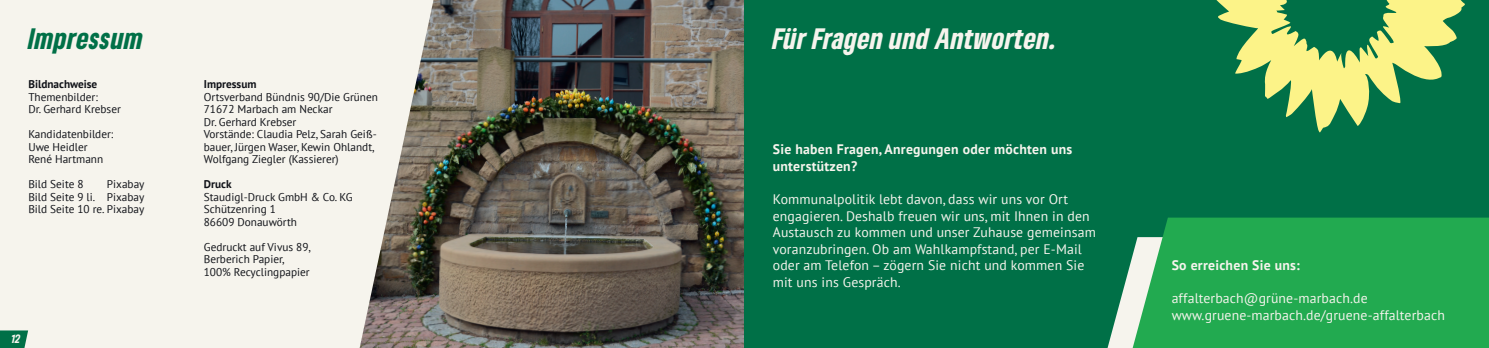
<style>
.page{position:relative;width:1489px;height:348px;background:#fff}
.page>*{position:absolute;margin:0;border:0;box-sizing:border-box;transform-origin:0 0}
.t1{font:italic 900 condensed 27.5px "Gruene Type";letter-spacing:.015em;color:#f6f4ed}
.t2{font:italic 900 condensed 27.5px "Gruene Type";letter-spacing:.02em;color:#007047}
.t3{font:13.75px/16.5px "PT Sans";letter-spacing:.01em;color:#f6f4ed}
.t4{font:700 13.75px/16.5px "PT Sans";letter-spacing:.02em;color:#f6f4ed}
.t5{font:11.25px/12.5px "PT Sans";color:#101218}
.t6{font:700 11.25px "PT Sans";color:#101218}
.t7{font:italic 900 condensed 11.25px "Gruene Type";color:#f6f4ed}
</style>
<div class="page">
<div style="left:0;top:0;width:744px;height:347px;background:#f6f4ed"></div>
<svg style="left:0;top:330px;width:28px;height:17px"></svg>
<img style="left:360px;top:0;width:384px;height:347px">
<div style="left:744px;top:0;width:744px;height:347px;background:#007047"></div>
<svg style="left:1107px;top:258px;width:25px;height:89px"></svg>
<div style="left:1132px;top:217px;width:356px;height:130px;background:#22aa50"></div>
<svg style="left:1216px;top:0;width:248px;height:133px"></svg>
<h1 class="t2" style="left:28px;top:20px;width:116px">Impressum</h1>
<h1 class="t1" style="left:772px;top:20px;width:285px">Für Fragen und Antworten.</h1>
<p class="t6" style="left:28px;top:76px;width:70px">Bildnachweise</p>
<p class="t5" style="left:28px;top:90px;width:94px">Themenbilder:<br>Dr. Gerhard Krebser</p>
<p class="t5" style="left:28px;top:127px;width:86px">Kandidatenbilder:<br>Uwe Heidler<br>René Hartmann</p>
<p class="t5" style="left:28px;top:177px;width:57px">Bild Seite 8</p>
<p class="t5" style="left:28px;top:177px;width:118px;text-align:justify;text-indent:79px">Pixabay Bild Seite 9 li. Pixabay Bild Seite 10 re. Pixabay</p>
<p class="t6" style="left:204px;top:76px;width:54px">Impressum</p>
<p class="t5" style="left:204px;top:90px;width:175px">Ortsverband Bündnis 90/Die Grünen<br>71672 Marbach am Neckar<br>Dr. Gerhard Krebser<br>Vorstände: Claudia Pelz, Sarah Geiß&shy;bauer, Jürgen Waser, Kewin Ohlandt,<br>Wolfgang Ziegler (Kassierer)</p>
<p class="t6" style="left:204px;top:176px;width:29px">Druck</p>
<p class="t5" style="left:204px;top:190px;width:150px">Staudigl-Druck GmbH &amp; Co. KG<br>Schützenring 1<br>86609 Donauwörth</p>
<p class="t5" style="left:204px;top:240px;width:108px">Gedruckt auf Vivus 89,<br>Berberich Papier,<br>100% Recyclingpapier</p>
<p class="t4" style="left:772px;top:141px;width:301px">Sie haben Fragen, Anregungen oder möchten uns unterstützen?</p>
<p class="t3" style="left:772px;top:190px;width:324px">Kommunalpolitik lebt davon, dass wir uns vor Ort engagieren. Deshalb freuen wir uns, mit Ihnen in den Austausch zu kommen und unser Zuhause gemeinsam voranzubringen. Ob am Wahlkampfstand, per E-Mail oder am Telefon – zögern Sie nicht und kommen Sie mit uns ins Gespräch.</p>
<p class="t4" style="left:1171px;top:256px;width:130px">So erreichen Sie uns:</p>
<p class="t3" style="left:1171px;top:289px;width:275px">affalterbach@grüne-marbach.de www.gruene-marbach.de/gruene-affalterbach</p>
<p class="t7" style="left:12px;top:331px;width:10px">12</p>
</div>
